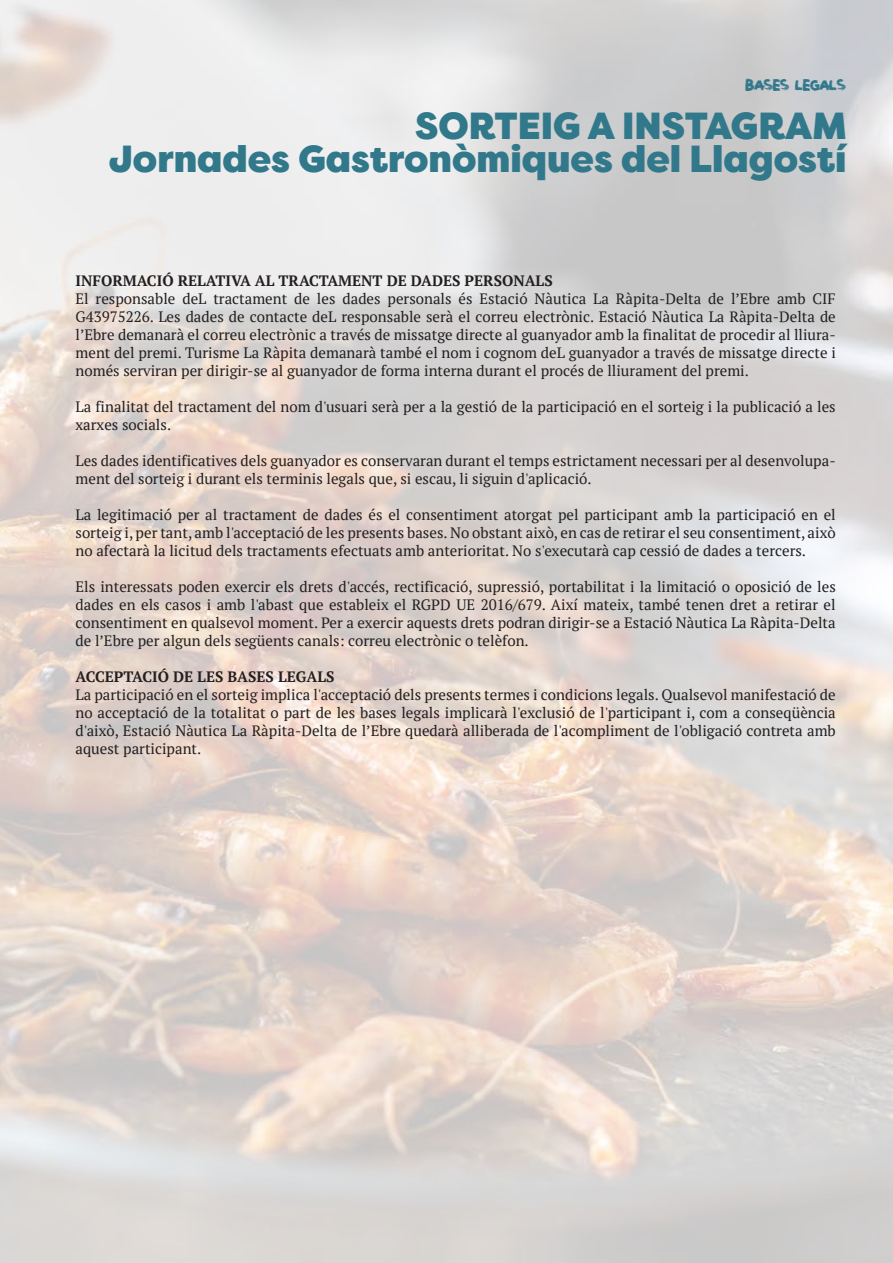
<style>
.page{position:relative;width:893px;height:1263px;background:#fff}
.page>*{position:absolute;margin:0;border:0;box-sizing:border-box;transform-origin:0 0}
.t1{font:900 37.5px/33px "Filson Pro";color:#32788b;text-align:right}
.t2{font:700 18px "Brushot";color:#32788b}
.t3{font:15px/18px "PT Serif";color:#231f20;text-align:justify}
.t4{font:700 15px "PT Serif";color:#231f20}
</style>
<div class="page">
<p class="t2" style="left:745px;top:73px;width:102px">BASES LEGALS</p>
<h1 class="t1" style="left:109px;top:110px;width:739px">SORTEIG A INSTAGRAM<br>Jornades Gastronòmiques del Llagostí</h1>
<p class="t4" style="left:76px;top:270px;width:479px">INFORMACIÓ RELATIVA AL TRACTAMENT DE DADES PERSONALS</p>
<p class="t3" style="left:76px;top:289px;width:762px">El responsable deL tractament de les dades personals és Estació Nàutica La Ràpita-Delta de l’Ebre amb CIF G43975226. Les dades de contacte deL responsable serà el correu electrònic. Estació Nàutica La Ràpita-Delta de l’Ebre demanarà el correu electrònic a través de missatge directe al guanyador amb la finalitat de procedir al lliura&shy;ment del premi. Turisme La Ràpita demanarà també el nom i cognom deL guanyador a través de missatge directe i només serviran per dirigir-se al guanyador de forma interna durant el procés de lliurament del premi.</p>
<p class="t3" style="left:76px;top:397px;width:762px">La finalitat del tractament del nom d'usuari serà per a la gestió de la participació en el sorteig i la publicació a les xarxes socials.</p>
<p class="t3" style="left:76px;top:451px;width:762px">Les dades identificatives dels guanyador es conservaran durant el temps estrictament necessari per al desenvolupa&shy;ment del sorteig i durant els terminis legals que, si escau, li siguin d'aplicació.</p>
<p class="t3" style="left:76px;top:505px;width:762px">La legitimació per al tractament de dades és el consentiment atorgat pel participant amb la participació en el sorteig i, per tant, amb l'acceptació de les presents bases. No obstant això, en cas de retirar el seu consentiment, això no afectarà la licitud dels tractaments efectuats amb anterioritat. No s'executarà cap cessió de dades a tercers.</p>
<p class="t3" style="left:76px;top:577px;width:762px">Els interessats poden exercir els drets d'accés, rectificació, supressió, portabilitat i la limitació o oposició de les dades en els casos i amb l'abast que estableix el RGPD UE 2016/679. Així mateix, també tenen dret a retirar el consentiment en qualsevol moment. Per a exercir aquests drets podran dirigir-se a Estació Nàutica La Ràpita-Delta de l’Ebre per algun dels següents canals: correu electrònic o telèfon.</p>
<p class="t4" style="left:76px;top:666px;width:260px">ACCEPTACIÓ DE LES BASES LEGALS</p>
<p class="t3" style="left:76px;top:685px;width:762px">La participació en el sorteig implica l'acceptació dels presents termes i condicions legals. Qualsevol manifestació de no acceptació de la totalitat o part de les bases legals implicarà l'exclusió de l'participant i, com a conseqüència d'això, Estació Nàutica La Ràpita-Delta de l’Ebre quedarà alliberada de l'acompliment de l'obligació contreta amb aquest participant.</p>
</div>
